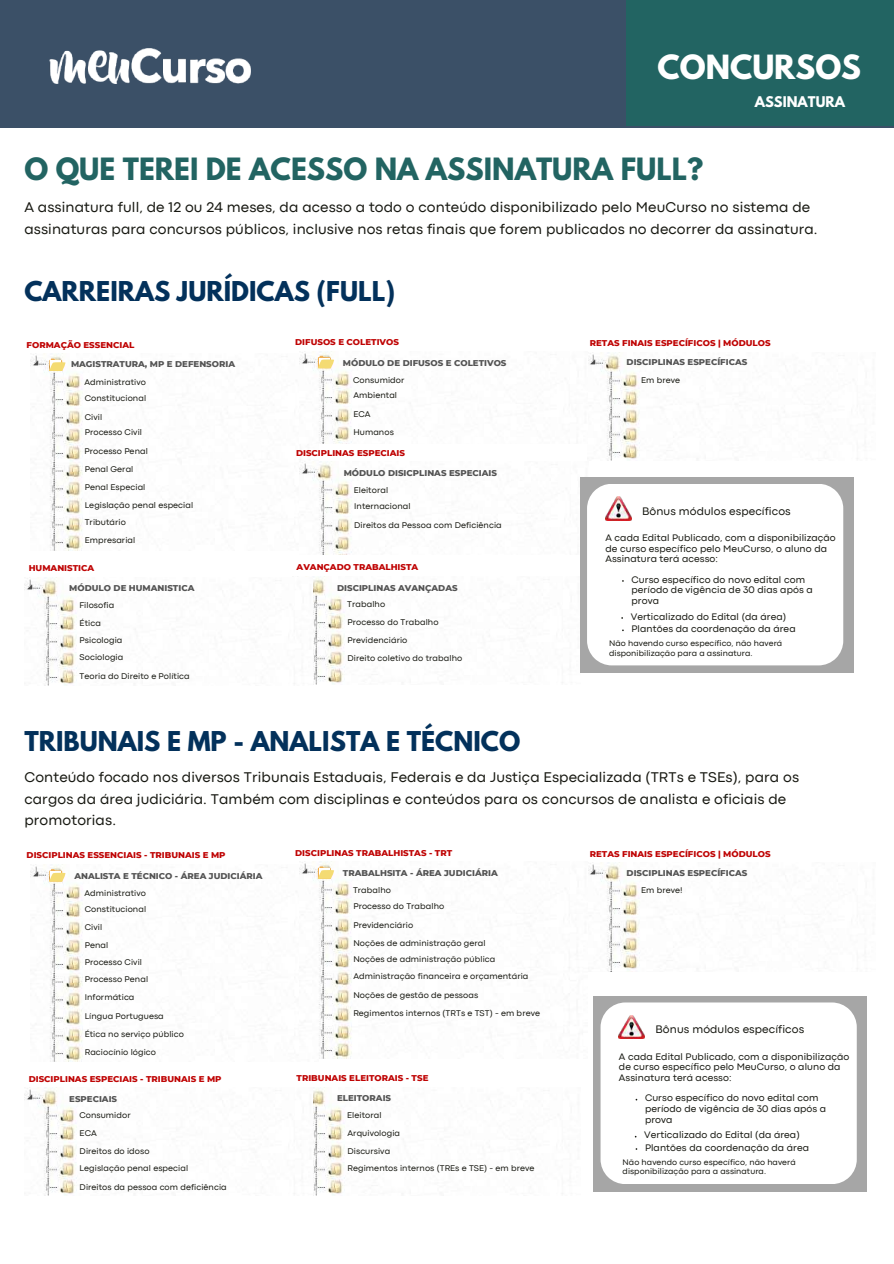
<style>
.page{position:relative;width:894px;height:1264px;background:#fff}
.page>*{position:absolute;margin:0;border:0;box-sizing:border-box;transform-origin:0 0}
.t1{font:700 29.55px "League Spartan";color:#fff}
.t2{font:700 27.15px "League Spartan";color:#226462}
.t3{font:700 24.15px "League Spartan";color:#03315b}
.t4{font:14.7px/21.3px "Codec Pro";letter-spacing:.01em;color:#171811}
.t5{font:700 13.05px "League Spartan";color:#fff}
.t6{font:11.4px "Codec Pro";letter-spacing:.01em;color:#171811}
.t7{font:9.9px/10.6px "Codec Pro";letter-spacing:.01em;color:#171811}
.t8{font:8.7px/17.9px "Codec Pro";letter-spacing:.01em;color:#171811}
.t9{font:800 8.55px "Montserrat";color:#bf0404}
.t10{font:800 8.55px "Montserrat";color:#545454}
.t11{font:8.4px/9.1px "Codec Pro";letter-spacing:.01em;color:#171811}
</style>
<div class="page">
<div style="left:0;top:0;width:893px;height:128px;background:#3b5067"></div>
<div style="left:625px;top:0;width:268px;height:126px;background:#226462"></div>
<img style="left:49px;top:49px;width:202px;height:35px">
<img style="left:30px;top:354px;width:271px;height:197px">
<svg style="left:49px;top:358px;width:17px;height:13px"></svg>
<img style="left:306px;top:576px;width:257px;height:108px">
<img style="left:588px;top:352px;width:270px;height:108px">
<img style="left:24px;top:577px;width:288px;height:108px">
<img style="left:299px;top:351px;width:53px;height:92px">
<svg style="left:318px;top:356px;width:22px;height:13px"></svg>
<img style="left:300px;top:461px;width:288px;height:93px">
<img style="left:30px;top:864px;width:53px;height:197px">
<svg style="left:49px;top:869px;width:17px;height:12px"></svg>
<img style="left:313px;top:1087px;width:250px;height:108px">
<img style="left:588px;top:863px;width:270px;height:108px">
<img style="left:24px;top:1087px;width:271px;height:108px">
<img style="left:299px;top:861px;width:271px;height:197px">
<svg style="left:318px;top:866px;width:22px;height:13px"></svg>
<div style="left:580px;top:478px;width:272px;height:195px;background:#a6a6a6"></div>
<div style="left:587px;top:484px;width:256px;height:181px;background:#fff"></div>
<img style="left:605px;top:496px;width:26px;height:24px">
<div style="left:593px;top:996px;width:273px;height:195px;background:#a6a6a6"></div>
<div style="left:600px;top:1002px;width:256px;height:182px;background:#fff"></div>
<img style="left:618px;top:1015px;width:26px;height:23px">
<h1 class="t1" style="left:657px;top:52px;width:205px">CONCURSOS</h1>
<h3 class="t5" style="left:754px;top:95px;width:92px">ASSINATURA</h3>
<h2 class="t2" style="left:24px;top:156px;width:680px">O QUE TEREI DE ACESSO NA ASSINATURA FULL?</h2>
<h3 class="t4" style="left:24px;top:198px;width:794px">A assinatura full, de 12 ou 24 meses, da acesso a todo o conteúdo disponibilizado pelo MeuCurso no sistema de assinaturas para concursos públicos, inclusive nos retas finais que forem publicados no decorrer da assinatura.</h3>
<h3 class="t3" style="left:24px;top:279px;width:372px">CARREIRAS JURÍDICAS (FULL)</h3>
<p class="t9" style="left:27px;top:339px;width:109px">FORMAÇÃO ESSENCIAL</p>
<p class="t9" style="left:589px;top:338px;width:182px">RETAS FINAIS ESPECÍFICOS | MÓDULOS</p>
<p class="t10" style="left:71px;top:359px;width:165px">MAGISTRATURA, MP E DEFENSORIA</p>
<p class="t8" style="left:84px;top:375px;width:63px;line-height:15.8px">Administrativo<br>Constitucional</p>
<p class="t8" style="left:85px;top:410px;width:59px;line-height:15.6px">Civil<br>Processo Civil</p>
<p class="t8" style="left:85px;top:461px;width:50px">Penal Geral</p>
<p class="t9" style="left:295px;top:337px;width:105px">DIFUSOS E COLETIVOS</p>
<p class="t10" style="left:343px;top:357px;width:165px">MÓDULO DE DIFUSOS E COLETIVOS</p>
<p class="t8" style="left:353px;top:372px;width:53px;line-height:15.8px">Consumidor<br>Ambiental</p>
<p class="t8" style="left:353px;top:406px;width:42px">ECA<br>Humanos</p>
<p class="t10" style="left:626px;top:357px;width:122px">DISCIPLINAS ESPECÍFICAS</p>
<p class="t8" style="left:641px;top:371px;width:40px">Em breve</p>
<p class="t8" style="left:84px;top:443px;width:65px">Processo Penal</p>
<p class="t9" style="left:296px;top:447px;width:110px">DISCIPLINAS ESPECIAIS</p>
<p class="t10" style="left:343px;top:468px;width:155px">MÓDULO DISICPLINAS ESPECIAIS</p>
<p class="t8" style="left:354px;top:483px;width:58px;line-height:15.8px">Eleitoral<br>Internacional</p>
<p class="t8" style="left:354px;top:516px;width:149px">Direitos da Pessoa com Deficiência</p>
<p class="t8" style="left:85px;top:478px;width:110px">Penal Especial<br>Legislação penal especial<br>Tributário<br>Empresarial</p>
<h3 class="t6" style="left:642px;top:507px;width:150px">Bônus módulos específicos</h3>
<p class="t7" style="left:605px;top:533px;width:232px">A cada Edital Publicado, com a disponibilização de curso específico pelo MeuCurso, o aluno da<br>Assinatura terá acesso:</p>
<p class="t7" style="left:631px;top:574px;width:183px">Curso específico do novo edital com período de vigência de 30 dias após a prova</p>
<p class="t7" style="left:630px;top:611px;width:157px">Verticalizado do Edital (da área)</p>
<p class="t11" style="left:609px;top:639px;width:175px">Não havendo curso específico, não haverá disponibilização para a assinatura.</p>
<p class="t9" style="left:296px;top:562px;width:123px">AVANÇADO TRABALHISTA</p>
<p class="t9" style="left:29px;top:562px;width:67px">HUMANISTICA</p>
<p class="t10" style="left:69px;top:583px;width:127px">MÓDULO DE HUMANISTICA</p>
<p class="t8" style="left:79px;top:596px;width:45px">Filosofia<br>Ética<br>Psicologia</p>
<p class="t8" style="left:80px;top:648px;width:112px;line-height:18.9px">Sociologia<br>Teoria do Direito e Política</p>
<p class="t10" style="left:337px;top:582px;width:122px">DISCIPLINAS AVANÇADAS</p>
<p class="t8" style="left:347px;top:596px;width:93px">Trabalho<br>Processo do Trabalho<br>Previdenciário</p>
<p class="t7" style="left:631px;top:624px;width:166px">Plantões da coordenação da área</p>
<p class="t8" style="left:347px;top:649px;width:116px">Direito coletivo do trabalho</p>
<h3 class="t3" style="left:24px;top:729px;width:497px">TRIBUNAIS E MP - ANALISTA E TÉCNICO</h3>
<h3 class="t4" style="left:24px;top:767px;width:776px">Conteúdo focado nos diversos Tribunais Estaduais, Federais e da Justiça Especializada (TRTs e TSEs), para os cargos da área judiciária. Também com disciplinas e conteúdos para os concursos de analista e oficiais de promotorias.</h3>
<p class="t9" style="left:27px;top:850px;width:200px">DISCIPLINAS ESSENCIAIS - TRIBUNAIS E MP</p>
<p class="t9" style="left:589px;top:848px;width:182px">RETAS FINAIS ESPECÍFICOS | MÓDULOS</p>
<p class="t10" style="left:74px;top:870px;width:190px">ANALISTA E TÉCNICO - ÁREA JUDICIÁRIA</p>
<p class="t8" style="left:84px;top:885px;width:63px;line-height:15.8px">Administrativo<br>Constitucional</p>
<p class="t8" style="left:85px;top:919px;width:19px">Civil</p>
<p class="t8" style="left:85px;top:953px;width:59px">Processo Civil</p>
<p class="t9" style="left:295px;top:847px;width:158px">DISCIPLINAS TRABALHISTAS - TRT</p>
<p class="t10" style="left:343px;top:868px;width:156px">TRABALHSITA - ÁREA JUDICIÁRIA</p>
<p class="t8" style="left:353px;top:883px;width:93px;line-height:15.8px">Trabalho<br>Processo do Trabalho</p>
<p class="t8" style="left:353px;top:916px;width:61px">Previdenciário</p>
<p class="t8" style="left:353px;top:951px;width:143px">Noções de administração pública</p>
<p class="t10" style="left:626px;top:867px;width:122px">DISCIPLINAS ESPECÍFICAS</p>
<p class="t8" style="left:641px;top:881px;width:43px">Em breve!</p>
<p class="t8" style="left:353px;top:934px;width:134px">Noções de administração geral</p>
<p class="t8" style="left:353px;top:967px;width:188px;line-height:18.5px">Administração financeira e orçamentária<br>Noções de gestão de pessoas<br>Regimentos internos (TRTs e TST) - em breve</p>
<p class="t8" style="left:85px;top:937px;width:25px">Penal</p>
<p class="t8" style="left:85px;top:970px;width:65px">Processo Penal</p>
<p class="t8" style="left:85px;top:988px;width:101px">Informática<br>Língua Portuguesa<br>Ética no serviço público<br>Raciocínio lógico</p>
<h3 class="t6" style="left:655px;top:1025px;width:150px">Bônus módulos específicos</h3>
<p class="t7" style="left:618px;top:1051px;width:232px">A cada Edital Publicado, com a disponibilização de curso específico pelo MeuCurso, o aluno da<br>Assinatura terá acesso:</p>
<p class="t7" style="left:644px;top:1093px;width:183px">Curso específico do novo edital com período de vigência de 30 dias após a prova</p>
<p class="t7" style="left:644px;top:1130px;width:157px">Verticalizado do Edital (da área)</p>
<p class="t11" style="left:622px;top:1158px;width:175px">Não havendo curso específico, não haverá disponibilização para a assinatura.</p>
<p class="t9" style="left:296px;top:1072px;width:133px">TRIBUNAIS ELEITORAIS - TSE</p>
<p class="t9" style="left:29px;top:1073px;width:194px">DISCIPLINAS ESPECIAIS - TRIBUNAIS E MP</p>
<p class="t10" style="left:337px;top:1092px;width:55px">ELEITORAIS</p>
<p class="t8" style="left:347px;top:1106px;width:54px">Eleitoral<br>Arquivologia<br>Discursiva</p>
<p class="t10" style="left:69px;top:1093px;width:49px">ESPECIAIS</p>
<p class="t8" style="left:79px;top:1107px;width:72px">Consumidor<br>ECA<br>Direitos do idoso</p>
<p class="t8" style="left:80px;top:1158px;width:149px;line-height:18.9px">Legislação penal especial<br>Direitos da pessoa com deficiência</p>
<p class="t7" style="left:644px;top:1142px;width:166px">Plantões da coordenação da área</p>
<p class="t8" style="left:347px;top:1160px;width:188px">Regimentos internos (TREs e TSE) - em breve</p>
</div>
